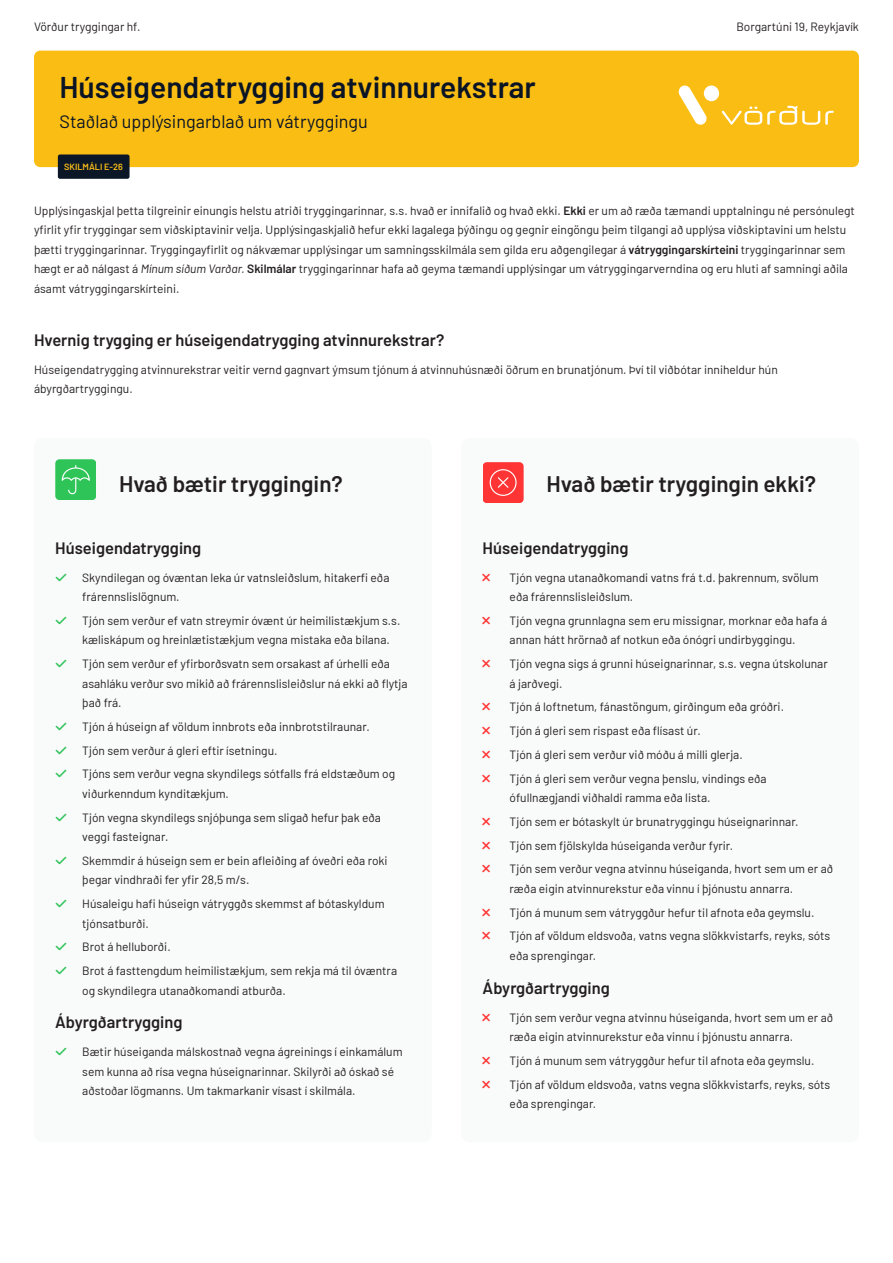
<style>
.page{position:relative;width:893px;height:1263px;background:#fff}
.page>*{position:absolute;margin:0;border:0;box-sizing:border-box;transform-origin:0 0}
.Form_title{font:600 30px "Barlow";color:#0a1425}
.Fyrirsögn_í_boxum{font:600 22.5px "Barlow";color:#231f20}
.Form_sub_title{font:18px "Barlow";color:#0a1425}
.Millifyrirsögn_inn_í{font:600 16.5px "Barlow";color:#231f20}
.Millifyrirsögn{font:600 16.5px "Barlow";color:#231f20}
.Inngangstexti{font:12px/19.5px "Barlow";color:#231f20}
.Form_sub_title-2{font:600 9px "Barlow";color:#f9bc19}
.s1{font-weight:600}
.s2{font-style:italic}
.s3{color:#2ec458}
</style>
<div class="page">
<div style="left:34px;top:51px;width:825px;height:116px;background:#fabd13;border-radius:6px"></div>
<div style="left:58px;top:154px;width:72px;height:25px;background:#0b1626;border-radius:2px"></div>
<svg style="left:679px;top:85px;width:155px;height:40px"></svg>
<div style="left:34px;top:438px;width:398px;height:704px;background:#f9fafa;border-radius:9px"></div>
<div style="left:461px;top:438px;width:398px;height:704px;background:#f9fafa;border-radius:9px"></div>
<svg style="left:55px;top:459px;width:41px;height:41px;background:#40c966"></svg>
<svg style="left:483px;top:462px;width:41px;height:41px;background:#fe4848"></svg>
<p class="Inngangstexti" style="left:34px;top:16px;width:108px">Vörður tryggingar hf.</p>
<p class="Inngangstexti" style="left:736px;top:16px;width:124px">Borgartúni 19, Reykjavík</p>
<p class="Form_title" style="left:60px;top:65px;width:478px">Húseigendatrygging atvinnurekstrar</p>
<p class="Form_sub_title" style="left:60px;top:108px;width:310px">Staðlað upplýsingarblað um vátryggingu</p>
<p class="Form_sub_title-2" style="left:64px;top:160px;width:60px">SKILMÁLI E-26</p>
<p class="Inngangstexti" style="left:34px;top:200px;width:822px">Upplýsingaskjal þetta tilgreinir einungis helstu atriði tryggingarinnar, s.s. hvað er innifalið og hvað ekki. <span class="s1">Ekki</span> er um að ræða tæmandi upptalningu né persónulegt yfirlit yfir tryggingar sem viðskiptavinir velja. Upplýsingaskjalið hefur ekki lagalega þýðingu og gegnir eingöngu þeim tilgangi að upplýsa viðskiptavini um helstu þætti tryggingarinnar. Tryggingayfirlit og nákvæmar upplýsingar um samningsskilmála sem gilda eru aðgengilegar á <span class="s1">vátryggingarskírteini</span> tryggingarinnar sem hægt er að nálgast á <span class="s2">Mínum síðum Varðar.</span> <span class="s1">Skilmálar</span> tryggingarinnar hafa að geyma tæmandi upplýsingar um vátryggingarverndina og eru hluti af samningi aðila ásamt vátryggingarskírteini.</p>
<p class="Millifyrirsögn" style="left:34px;top:328px;width:412px">Hvernig trygging er húseigendatrygging atvinnurekstrar?</p>
<p class="Inngangstexti" style="left:34px;top:359px;width:745px">Húseigendatrygging atvinnurekstrar veitir vernd gagnvart ýmsum tjónum á atvinnuhúsnæði öðrum en brunatjónum. Því til viðbótar inniheldur hún ábyrgðartryggingu.</p>
<p class="Fyrirsögn_í_boxum" style="left:119px;top:468px;width:225px">Hvað bætir tryggingin?</p>
<p class="Millifyrirsögn_inn_í" style="left:55px;top:535px;width:147px">Húseigendatrygging</p>
<p class="Inngangstexti" style="left:82px;top:566px;width:309px;text-indent:-27px"><span class="s3">✓</span> Skyndilegan og óvæntan leka úr vatnsleiðslum, hitakerfi eða frárennslislögnum.</p>
<p class="Inngangstexti" style="left:82px;top:610px;width:320px;text-indent:-27px"><span class="s3">✓</span> Tjón sem verður ef vatn streymir óvænt úr heimilistækjum s.s. kæliskápum og hreinlætistækjum vegna mistaka eða bilana.</p>
<p class="Inngangstexti" style="left:82px;top:653px;width:327px;text-indent:-27px"><span class="s3">✓</span> Tjón sem verður ef yfirborðsvatn sem orsakast af úrhelli eða asahláku verður svo mikið að frárennslisleiðslur ná ekki að flytja það frá.</p>
<p class="Inngangstexti" style="left:55px;top:716px;width:316px"><span class="s3">✓</span> Tjón á húseign af völdum innbrots eða innbrotstilraunar.</p>
<p class="Inngangstexti" style="left:55px;top:739px;width:224px"><span class="s3">✓</span> Tjón sem verður á gleri eftir ísetningu.</p>
<p class="Inngangstexti" style="left:82px;top:763px;width:314px;text-indent:-27px"><span class="s3">✓</span> Tjóns sem verður vegna skyndilegs sótfalls frá eldstæðum og viðurkenndum kynditækjum.</p>
<p class="Inngangstexti" style="left:82px;top:806px;width:300px;text-indent:-27px"><span class="s3">✓</span> Tjón vegna skyndilegs snjóþunga sem sligað hefur þak eða veggi fasteignar.</p>
<p class="Inngangstexti" style="left:82px;top:850px;width:307px;text-indent:-27px"><span class="s3">✓</span> Skemmdir á húseign sem er bein afleiðing af óveðri eða roki þegar vindhraði fer yfir 28,5 m/s.</p>
<p class="Inngangstexti" style="left:82px;top:893px;width:304px;text-indent:-27px"><span class="s3">✓</span> Húsaleigu hafi húseign vátryggðs skemmst af bótaskyldum tjónsatburði.</p>
<p class="Inngangstexti" style="left:55px;top:936px;width:117px"><span class="s3">✓</span> Brot á helluborði.</p>
<p class="Inngangstexti" style="left:82px;top:960px;width:316px;text-indent:-27px"><span class="s3">✓</span> Brot á fasttengdum heimilistækjum, sem rekja má til óvæntra og skyndilegra utanaðkomandi atburða.</p>
<p class="Millifyrirsögn_inn_í" style="left:55px;top:1010px;width:129px">Ábyrgðartrygging</p>
<p class="Inngangstexti" style="left:82px;top:1041px;width:322px;text-indent:-27px"><span class="s3">✓</span> Bætir húseiganda málskostnað vegna ágreinings í einkamálum sem kunna að rísa vegna húseignarinnar. Skilyrði að óskað sé aðstoðar lögmanns. Um takmarkanir vísast í skilmála.</p>
<p class="Fyrirsögn_í_boxum" style="left:546px;top:468px;width:271px">Hvað bætir tryggingin ekki?</p>
<p class="Millifyrirsögn_inn_í" style="left:483px;top:535px;width:147px">Húseigendatrygging</p>
<p class="Inngangstexti" style="left:510px;top:566px;width:310px">Tjón vegna utanaðkomandi vatns frá t.d. þakrennum, svölum eða frárennslisleiðslum.</p>
<p class="Inngangstexti" style="left:510px;top:610px;width:319px">Tjón vegna grunnlagna sem eru missignar, morknar eða hafa á annan hátt hrörnað af notkun eða ónógri undirbyggingu.</p>
<p class="Inngangstexti" style="left:510px;top:653px;width:320px">Tjón vegna sigs á grunni húseignarinnar, s.s. vegna útskolunar á jarðvegi.</p>
<p class="Inngangstexti" style="left:510px;top:696px;width:276px">Tjón á loftnetum, fánastöngum, girðingum eða gróðri.</p>
<p class="Inngangstexti" style="left:510px;top:720px;width:193px">Tjón á gleri sem rispast eða flísast úr.</p>
<p class="Inngangstexti" style="left:510px;top:744px;width:235px">Tjón á gleri sem verður við móðu á milli glerja.</p>
<p class="Inngangstexti" style="left:510px;top:767px;width:258px">Tjón á gleri sem verður vegna þenslu, vindings eða ófullnægjandi viðhaldi ramma eða lista.</p>
<p class="Inngangstexti" style="left:510px;top:811px;width:290px">Tjón sem er bótaskylt úr brunatryggingu húseignarinnar.</p>
<p class="Inngangstexti" style="left:510px;top:834px;width:225px">Tjón sem fjölskylda húseiganda verður fyrir.</p>
<p class="Inngangstexti" style="left:510px;top:858px;width:325px">Tjón sem verður vegna atvinnu húseiganda, hvort sem um er að ræða eigin atvinnurekstur eða vinnu í þjónustu annarra.</p>
<p class="Inngangstexti" style="left:510px;top:902px;width:306px">Tjón á munum sem vátryggður hefur til afnota eða geymslu.</p>
<p class="Inngangstexti" style="left:510px;top:925px;width:322px">Tjón af völdum eldsvoða, vatns vegna slökkvistarfs, reyks, sóts eða sprengingar.</p>
<p class="Millifyrirsögn_inn_í" style="left:483px;top:975px;width:129px">Ábyrgðartrygging</p>
<p class="Inngangstexti" style="left:510px;top:1007px;width:325px">Tjón sem verður vegna atvinnu húseiganda, hvort sem um er að ræða eigin atvinnurekstur eða vinnu í þjónustu annarra.</p>
<p class="Inngangstexti" style="left:510px;top:1050px;width:306px">Tjón á munum sem vátryggður hefur til afnota eða geymslu.</p>
<p class="Inngangstexti" style="left:510px;top:1074px;width:322px">Tjón af völdum eldsvoða, vatns vegna slökkvistarfs, reyks, sóts eða sprengingar.</p>
</div>
